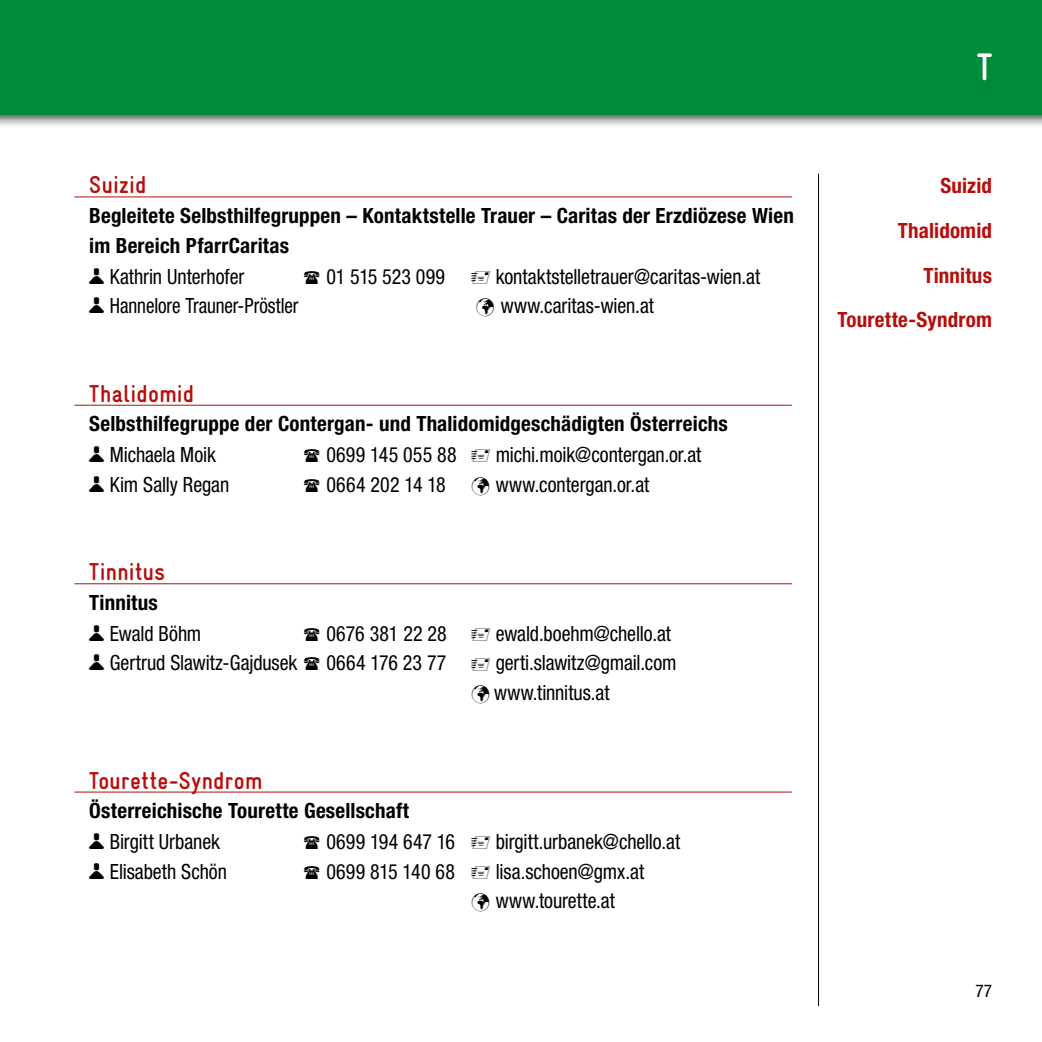
<style>
.page{position:relative;width:1042px;height:1042px;background:#fff}
.page>*{position:absolute;margin:0;border:0;box-sizing:border-box;transform-origin:0 0}
.t1{font:700 38.5px "Gravur Condensed";color:#fff}
.t2{font:700 24.5px "Gravur Condensed";letter-spacing:.01em;color:#b70e0c}
.t3{font:condensed 21px "Helvetica Neue LT Pro";color:#000;scale:.95 1}
.t4{font:700 condensed 21px/30.1px "Helvetica Neue LT Pro";letter-spacing:.01em;color:#000}
.t5{font:700 condensed 21px/44.6px "Helvetica Neue LT Pro";letter-spacing:.01em;color:#b70e0c;text-align:right}
.t6{font:condensed 21px "Helvetica Neue LT Pro";color:#000;scale:.91 1}
.t7{font:condensed 17.5px "Helvetica Neue LT Pro";color:#000}
.s1{font-family:"shg user";font-weight:400;font-stretch:normal;font-size:28px}
.s2{font-weight:400}
.s3{font-family:"shg user";font-stretch:normal;font-size:28px}
</style>
<div class="page">
<div style="left:0;top:0;width:1042px;height:128px;background:#000;opacity:.75"></div>
<div style="left:0;top:0;width:1042px;height:114px;background:#008b3b"></div>
<hr style="left:818px;top:174px;width:1px;height:832px;background:#000">
<hr style="left:74px;top:791px;width:718px;height:1px;background:#b70e0c">
<hr style="left:74px;top:583px;width:718px;height:1px;background:#b70e0c">
<hr style="left:74px;top:405px;width:718px;height:1px;background:#b70e0c">
<hr style="left:74px;top:196px;width:718px;height:1px;background:#b70e0c">
<p class="t1" style="left:976px;top:45px;width:17px">T</p>
<h3 class="t2" style="left:89px;top:171px;width:59px">Suizid</h3>
<h3 class="t5" style="left:940px;top:163px;width:53px">Suizid</h3>
<p class="t4" style="left:89px;top:200px;width:706px">Begleitete Selbsthilfegruppen – Kontaktstelle Trauer – Caritas der Erzdiözese Wien im Bereich PfarrCaritas<br><span class="s1">A</span> <span class="s2">Kathrin Unterhofer</span></p>
<p class="t5" style="left:837px;top:208px;width:156px">Thalidomid<br>Tinnitus<br>Tourette-Syndrom</p>
<p class="t3" style="left:326px;top:264px;width:127px">01 515 523 099</p>
<p class="t3" style="left:496px;top:264px;width:280px">kontaktstelletrauer@caritas-wien.at</p>
<p class="t6" style="left:89px;top:294px;width:231px"><span class="s3">A</span> Hannelore Trauner-Pröstler</p>
<p class="t3" style="left:476px;top:294px;width:189px">✓ www.caritas-wien.at</p>
<p class="t2" style="left:89px;top:380px;width:107px">Thalidomid</p>
<p class="t4" style="left:89px;top:409px;width:640px">Selbsthilfegruppe der Contergan- und Thalidomidgeschädigten Österreichs</p>
<p class="t3" style="left:89px;top:442px;width:135px"><span class="s3">A</span> Michaela Moik</p>
<p class="t3" style="left:326px;top:442px;width:139px">0699 145 055 88</p>
<p class="t3" style="left:496px;top:442px;width:218px">michi.moik@contergan.or.at</p>
<p class="t3" style="left:89px;top:472px;width:149px"><span class="s3">A</span> Kim Sally Regan</p>
<p class="t3" style="left:326px;top:472px;width:341px">0664 202 14 18 ✓ www.contergan.or.at</p>
<h3 class="t2" style="left:89px;top:558px;width:77px">Tinnitus</h3>
<p class="t4" style="left:89px;top:587px;width:70px">Tinnitus</p>
<p class="t3" style="left:89px;top:621px;width:119px"><span class="s3">A</span> Ewald Böhm</p>
<p class="t3" style="left:326px;top:621px;width:128px">0676 381 22 28</p>
<p class="t3" style="left:496px;top:621px;width:186px">ewald.boehm@chello.at</p>
<p class="t3" style="left:89px;top:651px;width:220px"><span class="s3">A</span> Gertrud Slawitz-Gajdusek</p>
<p class="t3" style="left:326px;top:651px;width:128px">0664 176 23 77</p>
<p class="t3" style="left:496px;top:651px;width:192px">gerti.slawitz@gmail.com</p>
<p class="t3" style="left:471px;top:680px;width:147px">✓ www.tinnitus.at</p>
<h3 class="t2" style="left:89px;top:766px;width:175px">Tourette-Syndrom</h3>
<p class="t4" style="left:89px;top:795px;width:321px">Österreichische Tourette Gesellschaft</p>
<p class="t3" style="left:89px;top:829px;width:139px"><span class="s3">A</span> Birgitt Urbanek</p>
<p class="t3" style="left:326px;top:829px;width:137px">0699 194 647 16</p>
<p class="t3" style="left:496px;top:829px;width:196px">birgitt.urbanek@chello.at</p>
<p class="t3" style="left:89px;top:859px;width:146px"><span class="s3">A</span> Elisabeth Schön</p>
<p class="t3" style="left:326px;top:859px;width:137px">0699 815 140 68</p>
<p class="t3" style="left:496px;top:859px;width:158px">lisa.schoen@gmx.at</p>
<p class="t3" style="left:471px;top:889px;width:153px">✓ www.tourette.at</p>
<p class="t7" style="left:975px;top:980px;width:18px">77</p>
</div>
